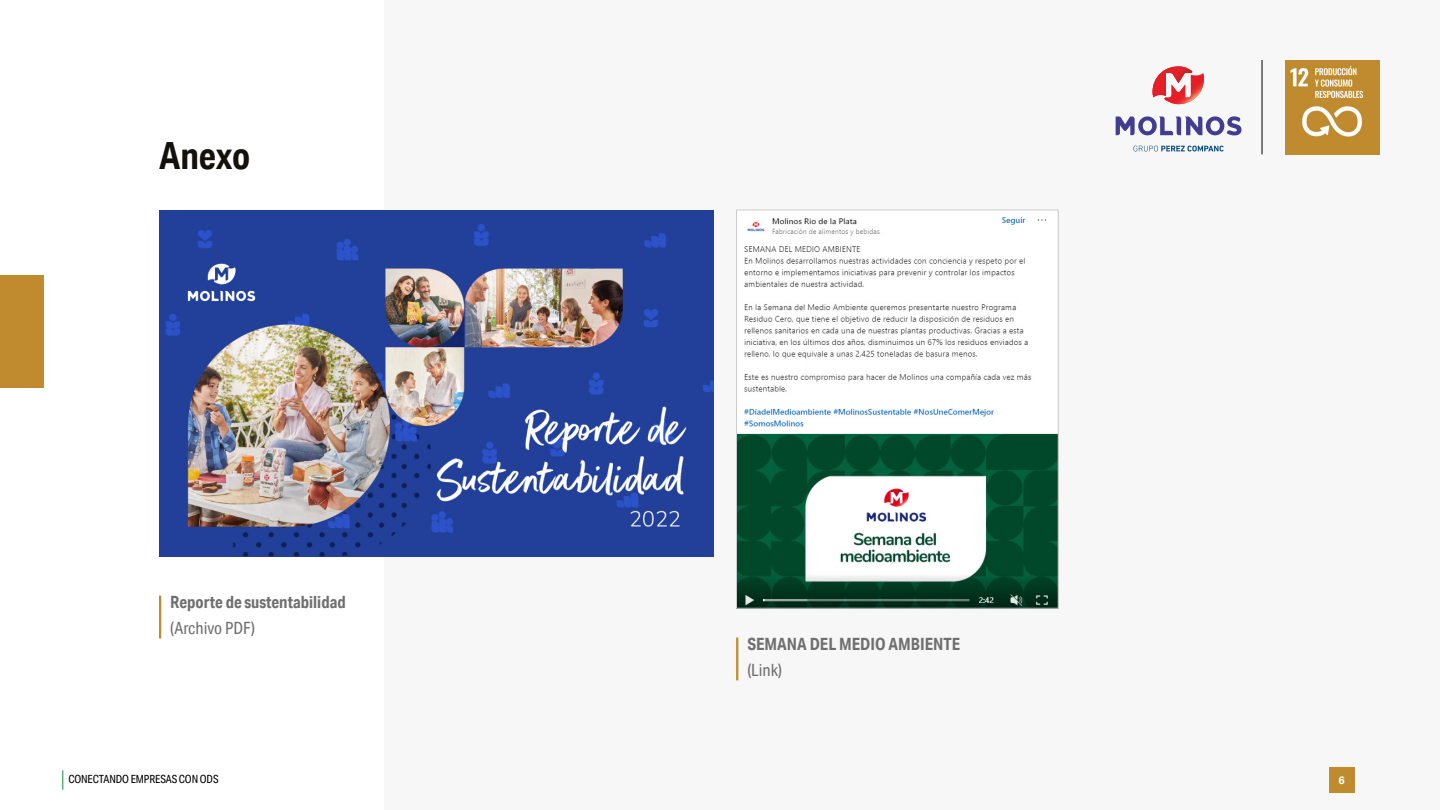
<style>
.page{position:relative;width:1440px;height:810px;background:#fff}
.page>*{position:absolute;margin:0;border:0;box-sizing:border-box;transform-origin:0 0}
.t1{font:700 37.5px "Aktiv Grotesk Cd";letter-spacing:-.005em;color:#12110c}
.t2{font:700 16.88px "Aktiv Grotesk Cd";color:#706f6f}
.t3{font:16.88px "Aktiv Grotesk Cd";color:#706f6f}
.t4{font:11.25px "Aktiv Grotesk Cd";letter-spacing:-.01em;color:#000}
.t5{font:700 10.88px "Aktiv Grotesk";color:#fff}
</style>
<div class="page">
<svg style="left:62px;top:770px;width:1px;height:20px"></svg>
<div style="left:384px;top:0;width:1056px;height:810px;background:#f7f7f7"></div>
<img style="left:1285px;top:60px;width:95px;height:95px">
<hr style="left:1262px;top:60px;width:1px;height:94px;background:#000">
<svg style="left:1133px;top:146px;width:91px;height:6px"></svg>
<svg style="left:1116px;top:116px;width:125px;height:19px"></svg>
<svg style="left:1152px;top:66px;width:52px;height:38px"></svg>
<div style="left:1329px;top:767px;width:25px;height:26px;background:#bf8b2e"></div>
<div style="left:0;top:276px;width:44px;height:112px;background:#bf8b2e"></div>
<hr style="left:159px;top:596px;width:2px;height:42px;background:#bf8b2e">
<img style="left:159px;top:210px;width:555px;height:347px">
<img style="left:738px;top:217px;width:319px;height:390px">
<div style="left:736px;top:210px;width:323px;height:399px;border:1px solid #ccc"></div>
<hr style="left:736px;top:638px;width:2px;height:42px;background:#bf8b2e">
<h1 class="t1" style="left:159px;top:133px;width:93px">Anexo</h1>
<p class="t2" style="left:170px;top:591px;width:177px">Reporte de sustentabilidad</p>
<p class="t3" style="left:170px;top:618px;width:86px">(Archivo PDF)</p>
<p class="t2" style="left:747px;top:633px;width:214px">SEMANA DEL MEDIO AMBIENTE</p>
<p class="t3" style="left:747px;top:660px;width:36px">(Link)</p>
<p class="t4" style="left:68px;top:773px;width:152px">CONECTANDO EMPRESAS CON ODS</p>
<p class="t5" style="left:1338px;top:774px;width:8px">6</p>
</div>
